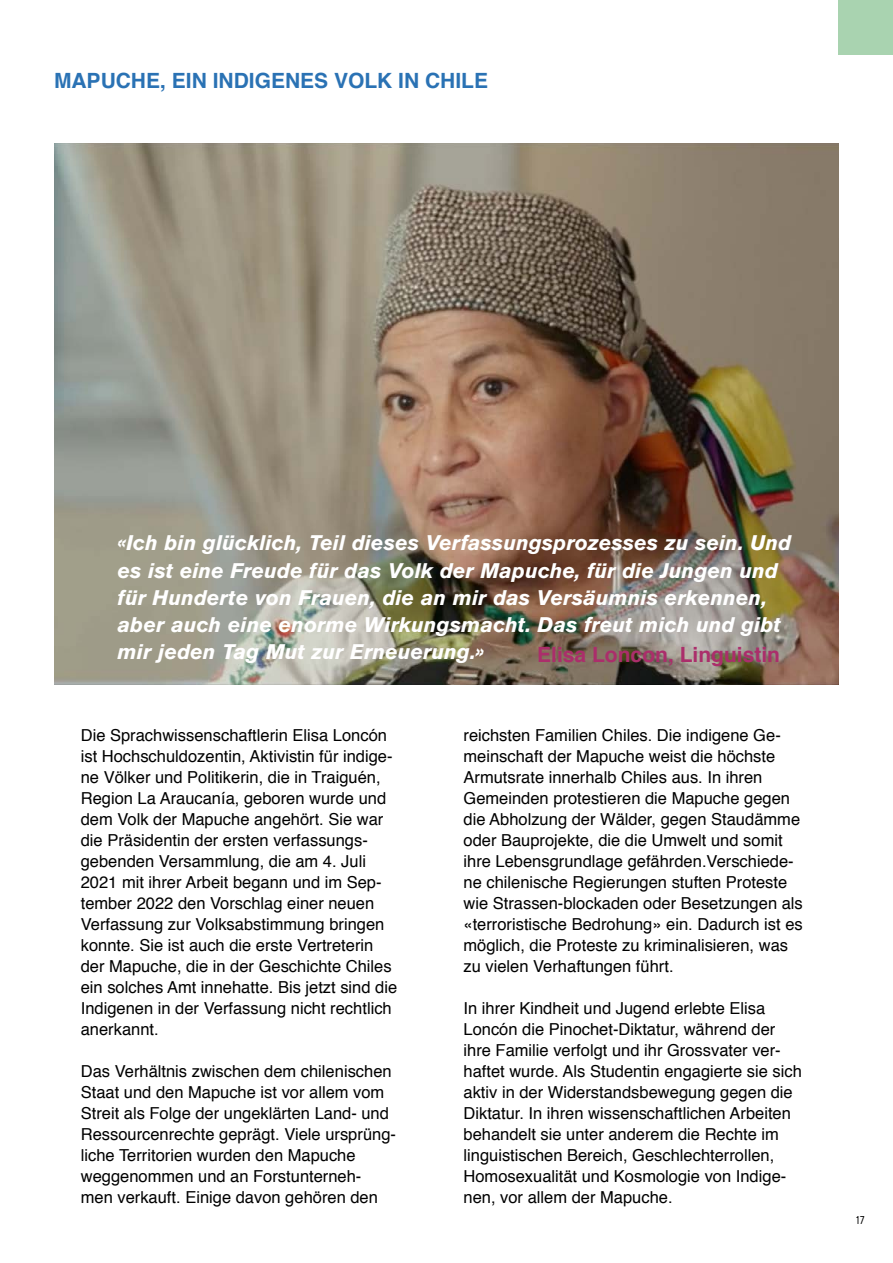
<style>
.page{position:relative;width:893px;height:1263px;background:#fff}
.page>*{position:absolute;margin:0;border:0;box-sizing:border-box;transform-origin:0 0}
.t1{font:italic 700 21px/27px "Akzidenz Grotesk BQ";color:#fff}
.t2{font:700 21px "Helvetica";color:#2a72b4}
.t3{font:700 21px "Helvetica";color:#ab2e6b}
.t4{font:16.5px/21px "Helvetica";color:#000}
.t5{font:11.25px "Brauer Neue";color:#000}
</style>
<div class="page">
<img style="left:54px;top:144px;width:785px;height:540px">
<div style="left:839px;top:0;width:54px;height:54px;background:#a9d3b0"></div>
<p class="t2" style="left:54px;top:63px;width:436px">MAPUCHE, EIN INDIGENES VOLK IN CHILE</p>
<p class="t1" style="left:118px;top:530px;width:675px">«Ich bin glücklich, Teil dieses Verfassungsprozesses zu sein. Und es ist eine Freude für das Volk der Mapuche, für die Jungen und für Hunderte von Frauen, die an mir das Versäumnis erkennen, aber auch eine enorme Wirkungsmacht. Das freut mich und gibt mir jeden Tag Mut zur Erneuerung.»</p>
<p class="t3" style="left:537px;top:638px;width:244px">Elisa Loncon, Linguistin</p>
<p class="t4" style="left:81px;top:725px;width:318px">Die Sprachwissenschaftlerin Elisa Loncón ist Hochschuldozentin, Aktivistin für indige&shy;ne Völker und Politikerin, die in Traiguén, Region La Araucanía, geboren wurde und dem Volk der Mapuche angehört. Sie war die Präsidentin der ersten verfassungs&shy;gebenden Versammlung, die am 4. Juli 2021 mit ihrer Arbeit begann und im Sep&shy;tember 2022 den Vorschlag einer neuen Verfassung zur Volksabstimmung bringen konnte. Sie ist auch die erste Vertreterin der Mapuche, die in der Geschichte Chiles ein solches Amt innehatte. Bis jetzt sind die Indigenen in der Verfassung nicht rechtlich anerkannt.</p>
<p class="t4" style="left:81px;top:1061px;width:317px">Das Verhältnis zwischen dem chilenischen Staat und den Mapuche ist vor allem vom Streit als Folge der ungeklärten Land- und Ressourcenrechte geprägt. Viele ursprüng&shy;liche Territorien wurden den Mapuche weggenommen und an Forstunterneh&shy;men verkauft. Einige davon gehören den</p>
<p class="t4" style="left:463px;top:725px;width:341px">reichsten Familien Chiles. Die indigene Ge&shy;meinschaft der Mapuche weist die höchste Armutsrate innerhalb Chiles aus. In ihren Gemeinden protestieren die Mapuche gegen die Abholzung der Wälder, gegen Staudämme oder Bauprojekte, die die Umwelt und somit ihre Lebensgrundlage gefährden.Verschiede&shy;ne chilenische Regierungen stuften Proteste wie Strassen-blockaden oder Besetzungen als «terroristische Bedrohung» ein. Dadurch ist es möglich, die Proteste zu kriminalisieren, was zu vielen Verhaftungen führt.</p>
<p class="t4" style="left:463px;top:998px;width:340px">In ihrer Kindheit und Jugend erlebte Elisa Loncón die Pinochet-Diktatur, während der ihre Familie verfolgt und ihr Grossvater ver&shy;haftet wurde. Als Studentin engagierte sie sich aktiv in der Widerstandsbewegung gegen die Diktatur. In ihren wissenschaftlichen Arbeiten behandelt sie unter anderem die Rechte im linguistischen Bereich, Geschlechterrollen, Homosexualität und Kosmologie von Indige&shy;nen, vor allem der Mapuche.</p>
<p class="t5" style="left:856px;top:1214px;width:10px">17</p>
</div>
